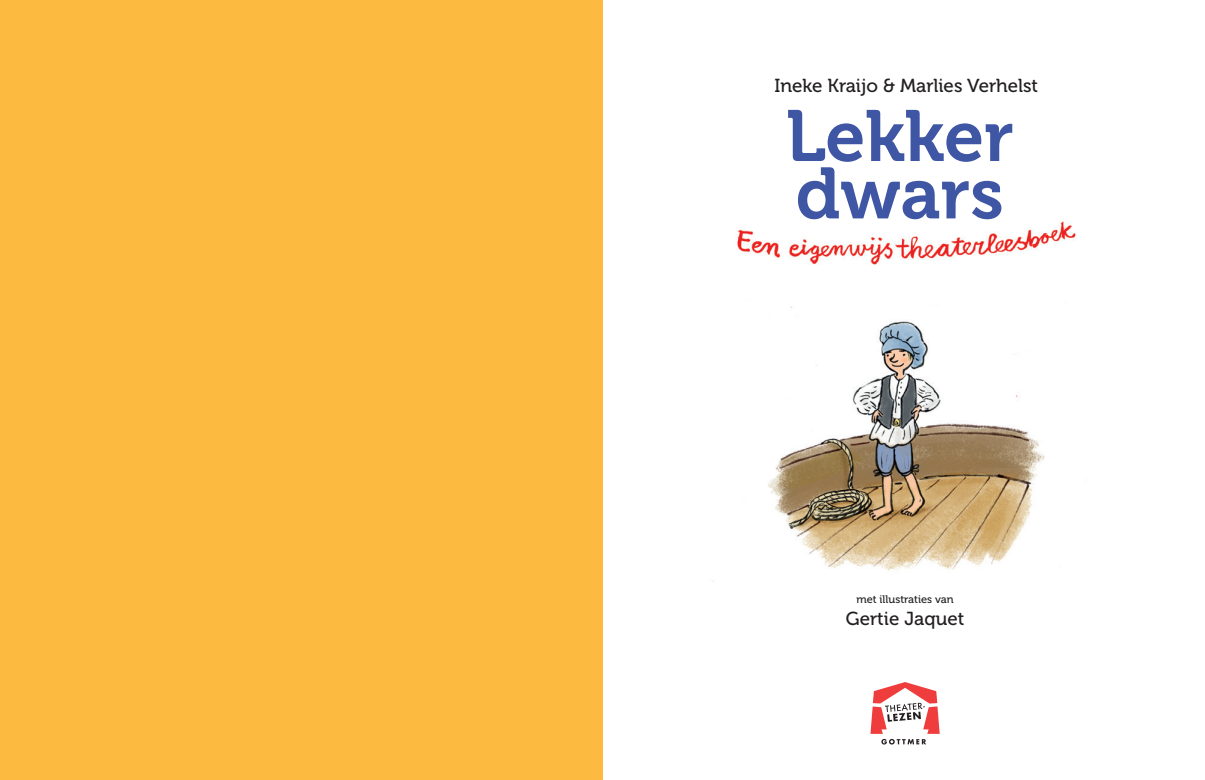
<style>
.page{position:relative;width:1205px;height:780px;background:#fff}
.page>*{position:absolute;margin:0;border:0;box-sizing:border-box;transform-origin:0 0}
.t1{font:72px/57.4px "Museo 700";color:#3f56a5}
.t2{font:18.75px "Museo 500";color:#231f20}
.t3{font:11px "Museo 500";color:#231f20}
</style>
<div class="page">
<div style="left:0;top:0;width:602px;height:780px;background:#fdba40"></div>
<img style="left:768px;top:306px;width:277px;height:265px">
<img style="left:737px;top:219px;width:339px;height:46px">
<img style="left:801px;top:212px;width:200px;height:7px">
<svg style="left:870px;top:682px;width:69px;height:62px"></svg>
<p class="t2" style="left:774px;top:75px;width:265px">Ineke Kraijo &amp; Marlies Verhelst</p>
<h1 class="t1" style="left:785px;top:108px;width:230px">Lekker dwars</h1>
<p class="t3" style="left:856px;top:593px;width:99px">met illustraties van</p>
<p class="t2" style="left:846px;top:608px;width:120px">Gertie Jaquet</p>
</div>
